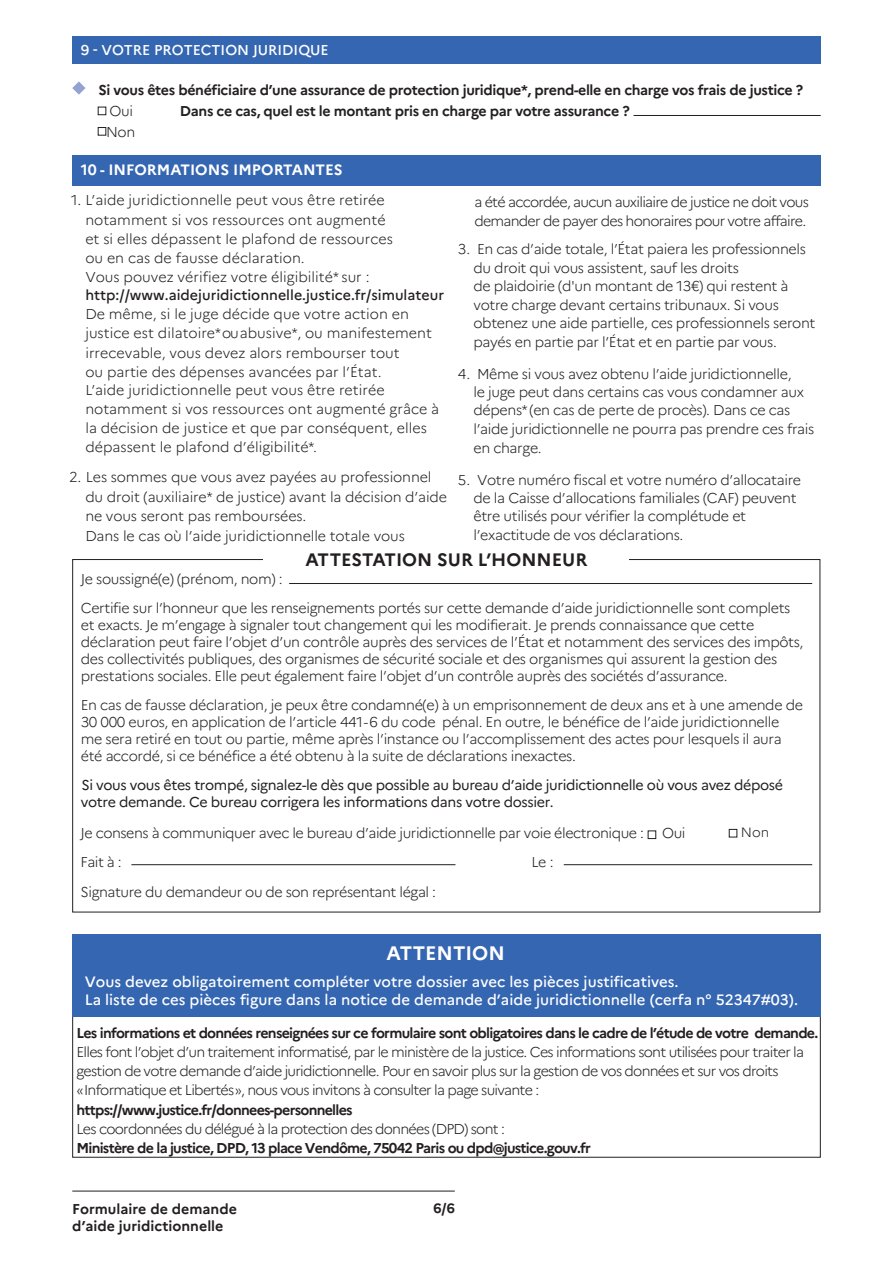
<style>
.page{position:relative;width:893px;height:1263px;background:#fff}
.page>*{position:absolute;margin:0;border:0;box-sizing:border-box;transform-origin:0 0}
.t1{font:700 19.5px "Marianne";color:#fff}
.t2{font:700 18px "Marianne";color:#231f20}
.t3{font:500 15px/18.3px "Marianne";color:#fff}
.t4{font:700 15px "Marianne";color:#fff}
.t5{font:300 14.25px/18.6px "Marianne";letter-spacing:-.025em;color:#231f20}
.t6{font:300 14.25px/19.2px "Marianne";letter-spacing:-.055em;color:#231f20}
.t7{font:300 14.25px/19px "Marianne";color:#231f20}
.t8{font:14.25px/16.8px "Marianne";letter-spacing:-.025em;color:#231f20}
.t9{font:700 14.25px "Marianne";letter-spacing:-.025em;color:#231f20}
.t10{font:700 14.25px "Marianne";color:#231f20}
.t11{font:500 14.25px "Marianne";color:#fff}
.t12{font:700 13.5px "Marianne";color:#231f20}
.t13{font:300 13.5px "Marianne";color:#231f20}
.s1{font-weight:500}
.s2{font-weight:700}
</style>
<div class="page">
<hr style="left:72px;top:1191px;width:383px;height:1px;background:#231f20">
<div style="left:72px;top:155px;width:749px;height:31px;background:#3566b1"></div>
<div style="left:72px;top:934px;width:749px;height:83px;background:#3566b1"></div>
<hr style="left:289px;top:583px;width:523px;height:1px;background:#231f20">
<div style="left:648px;top:830px;width:8px;height:9px;border:1px solid #231f20"></div>
<div style="left:729px;top:829px;width:8px;height:8px;border:1px solid #231f20"></div>
<hr style="left:131px;top:864px;width:324px;height:1px;background:#231f20">
<hr style="left:564px;top:864px;width:248px;height:1px;background:#231f20">
<hr style="left:634px;top:115px;width:187px;height:1px;background:#231f20">
<svg style="left:72px;top:81px;width:14px;height:14px"></svg>
<div style="left:98px;top:107px;width:8px;height:8px;border:1px solid #231f20"></div>
<div style="left:98px;top:127px;width:8px;height:9px;border:1px solid #231f20"></div>
<div style="left:72px;top:36px;width:749px;height:27px;background:#3566b1"></div>
<p class="t11" style="left:81px;top:42px;width:249px">9 - VOTRE PROTECTION JURIDIQUE</p>
<p class="t9" style="left:99px;top:81px;width:706px">Si vous êtes bénéficiaire d’une assurance de protection juridique*, prend-elle en charge vos frais de justice ?</p>
<p class="t5" style="left:110px;top:101px;width:25px">Oui</p>
<p class="t9" style="left:180px;top:102px;width:451px">Dans ce cas, quel est le montant pris en charge par votre assurance ?</p>
<p class="t5" style="left:106px;top:123px;width:31px">Non</p>
<p class="t4" style="left:81px;top:161px;width:263px">10 - INFORMATIONS IMPORTANTES</p>
<p class="t7" style="left:85px;top:190px;width:360px;text-indent:-14px">1. L’aide juridictionnelle peut vous être retirée notamment si vos ressources ont augmenté<br>et si elles dépassent le plafond de ressources<br>ou en cas de fausse déclaration.<br>Vous pouvez vérifiez votre éligibilité* sur : <span class="s1">http://www.aidejuridictionnelle.justice.fr/simulateur </span>De même, si le juge décide que votre action en justice est dilatoire* ou abusive*, ou manifestement irrecevable, vous devez alors rembourser tout<br>ou partie des dépenses avancées par l’État.<br>L’aide juridictionnelle peut vous être retirée notamment si vos ressources ont augmenté grâce à la décision de justice et que par conséquent, elles dépassent le plafond d’éligibilité*.</p>
<p class="t5" style="left:85px;top:466px;width:363px;line-height:19.4px;text-indent:-16px">2. Les sommes que vous avez payées au professionnel du droit (auxiliaire* de justice) avant la décision d’aide ne vous seront pas remboursées.<br>Dans le cas où l’aide juridictionnelle totale vous</p>
<p class="t6" style="left:474px;top:193px;width:336px;line-height:18.6px">a été accordée, aucun auxiliaire de justice ne doit vous demander de payer des honoraires pour votre affaire.</p>
<p class="t5" style="left:473px;top:240px;width:343px;text-indent:-16px">3. En cas d’aide totale, l’État paiera les professionnels du droit qui vous assistent, sauf les droits<br>de plaidoirie (d'un montant de 13€) qui restent à votre charge devant certains tribunaux. Si vous obtenez une aide partielle, ces professionnels seront payés en partie par l’État et en partie par vous.</p>
<p class="t5" style="left:473px;top:364px;width:342px;text-indent:-16px">4. Même si vous avez obtenu l’aide juridictionnelle,<br>le juge peut dans certains cas vous condamner aux dépens* (en cas de perte de procès). Dans ce cas l’aide juridictionnelle ne pourra pas prendre ces frais en charge.</p>
<p class="t5" style="left:473px;top:470px;width:329px;text-indent:-16px">5. Votre numéro fiscal et votre numéro d’allocataire de la Caisse d’allocations familiales (CAF) peuvent être utilisés pour vérifier la complétude et l’exactitude de vos déclarations.</p>
<p class="t2" style="left:305px;top:548px;width:284px">ATTESTATION SUR L’HONNEUR</p>
<p class="t5" style="left:81px;top:564px;width:711px;line-height:29.5px">Je soussigné(e) (prénom, nom) :<br>Certifie sur l’honneur que les renseignements portés sur cette demande d’aide juridictionnelle sont complets</p>
<p class="t5" style="left:81px;top:617px;width:724px;line-height:16.8px">et exacts. Je m’engage à signaler tout changement qui les modifierait. Je prends connaissance que cette déclaration peut faire l’objet d’un contrôle auprès des services de l’État et notamment des services des impôts, des collectivités publiques, des organismes de sécurité sociale et des organismes qui assurent la gestion des prestations sociales. Elle peut également faire l’objet d’un contrôle auprès des sociétés d’assurance.</p>
<p class="t5" style="left:81px;top:697px;width:724px;line-height:16.8px">En cas de fausse déclaration, je peux être condamné(e) à un emprisonnement de deux ans et à une amende de 30 000 euros, en application de l’article 441-6 du code pénal. En outre, le bénéfice de l’aide juridictionnelle me sera retiré en tout ou partie, même après l’instance ou l’accomplissement des actes pour lesquels il aura été accordé, si ce bénéfice a été obtenu à la suite de déclarations inexactes.</p>
<p class="t8" style="left:81px;top:777px;width:704px">Si vous vous êtes trompé, signalez-le dès que possible au bureau d’aide juridictionnelle où vous avez déposé votre demande. Ce bureau corrigera les informations dans votre dossier.</p>
<p class="t5" style="left:81px;top:824px;width:565px">Je consens à communiquer avec le bureau d’aide juridictionnelle par voie électronique :</p>
<p class="t5" style="left:662px;top:824px;width:25px">Oui</p>
<p class="t5" style="left:81px;top:853px;width:43px">Fait à :</p>
<p class="t5" style="left:531px;top:853px;width:24px">Le :</p>
<p class="t5" style="left:81px;top:883px;width:357px">Signature du demandeur ou de son représentant légal :</p>
<p class="t13" style="left:741px;top:824px;width:30px">Non</p>
<p class="t1" style="left:387px;top:941px;width:120px">ATTENTION</p>
<p class="t3" style="left:85px;top:972px;width:715px">Vous devez obligatoirement compléter votre dossier avec les pièces justificatives.<br>La liste de ces pièces figure dans la notice de demande d’aide juridictionnelle (cerfa n° 52347#03).</p>
<p class="t6" style="left:76px;top:1023px;width:743px"><span class="s2">Les informations et données renseignées sur ce formulaire sont obligatoires dans le cadre de l’étude de votre demande.<br></span>Elles font l’objet d’un traitement informatisé, par le ministère de la justice. Ces informations sont utilisées pour traiter la gestion de votre demande d’aide juridictionnelle. Pour en savoir plus sur la gestion de vos données et sur vos droits «Informatique et Libertés», nous vous invitons à consulter la page suivante : <span class="s2">https://www.justice.fr/donnees-personnelles<br></span>Les coordonnées du délégué à la protection des données (DPD) sont :<br><span class="s2">Ministère de la justice, DPD, 13 place Vendôme, 75042 Paris ou dpd@justice.gouv.fr</span></p>
<p class="t10" style="left:72px;top:1200px;width:166px">Formulaire de demande</p>
<p class="t12" style="left:433px;top:1200px;width:23px">6/6</p>
<p class="t10" style="left:72px;top:1217px;width:153px">d’aide juridictionnelle</p>
</div>
